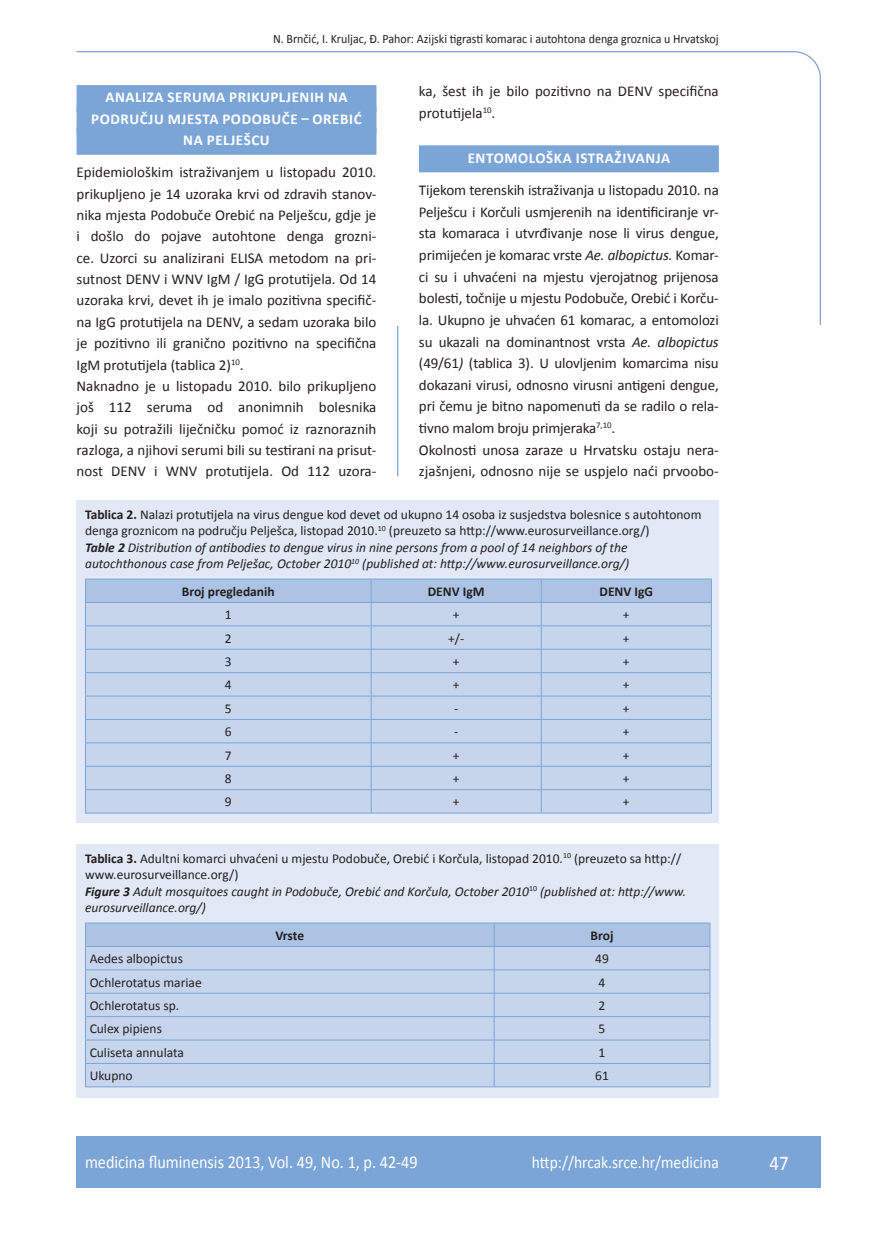
<style>
.page{position:relative;width:872px;height:1234px;background:#fff}
.page>*{position:absolute;margin:0;border:0;box-sizing:border-box;transform-origin:0 0}
.t1{font:21px "Calibri";color:#fff;scale:.9 1}
.t2{font:18px "Calibri";color:#fff;scale:.9 1}
.t3{font:17.25px "Calibri";color:#fff;scale:.9 1}
.t4{font:15px/21.3px "Calibri";color:#231f20}
.t5{font:700 15px/21.3px "Calibri";letter-spacing:.04em;color:#fff;text-align:center}
.t6{font:13.5px/16.5px "Calibri";color:#231f20}
.t7{font:700 13.5px "Calibri";color:#231f20}
.t8{font:12.75px "Calibri";color:#231f20;scale:.94 1}
.s1{font-style:italic}
.s2{font-weight:700}
.s3{font-weight:700;font-style:italic}
</style>
<div class="page">
<svg style="left:76px;top:51px;width:745px;height:275px"></svg>
<hr style="left:397px;top:325px;width:1px;height:151px;background:#7ca5d7">
<div style="left:77px;top:1135px;width:744px;height:51px;background:#7ca5d7"></div>
<div style="left:77px;top:85px;width:299px;height:27px;background:#7ca5d7"></div>
<div style="left:77px;top:106px;width:299px;height:27px;background:#7ca5d7"></div>
<div style="left:77px;top:128px;width:299px;height:27px;background:#7ca5d7"></div>
<div style="left:419px;top:145px;width:300px;height:27px;background:#7ca5d7"></div>
<div style="left:77px;top:500px;width:642px;height:322px;background:#e1e9f6"></div>
<hr style="left:85px;top:578px;width:286px;height:1px;background:#7ca5d7">
<hr style="left:371px;top:578px;width:170px;height:1px;background:#7ca5d7">
<hr style="left:541px;top:578px;width:171px;height:1px;background:#7ca5d7">
<svg style="left:85px;top:579px;width:627px;height:233px;background:#bfd0ea"></svg>
<hr style="left:85px;top:812px;width:286px;height:1px;background:#7ca5d7">
<hr style="left:371px;top:812px;width:170px;height:1px;background:#7ca5d7">
<hr style="left:541px;top:812px;width:171px;height:1px;background:#7ca5d7">
<div style="left:77px;top:844px;width:642px;height:253px;background:#e1e9f6"></div>
<svg style="left:85px;top:922px;width:625px;height:164px;background:#bccee9"></svg>
<hr style="left:85px;top:1086px;width:409px;height:1px;background:#7ca5d7">
<hr style="left:494px;top:1086px;width:216px;height:1px;background:#7ca5d7">
<p class="t8" style="left:273px;top:30px;width:475px">N. Brnčić, I. Kruljac, Đ. Pahor: Azijski tigrasti komarac i autohtona denga groznica u Hrvatskoj</p>
<p class="t4" style="left:419px;top:80px;width:301px">ka, šest ih je bilo pozitivno na DENV specifična protutijela<sup>10</sup>.</p>
<p class="t5" style="left:468px;top:146px;width:204px">ENTOMOLOŠKA ISTRAŽIVANJA</p>
<p class="t4" style="left:419px;top:179px;width:301px">Tijekom terenskih istraživanja u listopadu 2010. na Pelješcu i Korčuli usmjerenih na identificiranje vr&shy;sta komaraca i utvrđivanje nose li virus dengue, primijećen je komarac vrste <span class="s1">Ae. albopictus.</span> Komar&shy;ci su i uhvaćeni na mjestu vjerojatnog prijenosa bolesti, točnije u mjestu Podobuče, Orebić i Korču&shy;la. Ukupno je uhvaćen 61 komarac, a entomolozi su ukazali na dominantnost vrsta <span class="s1">Ae. albopictus </span>(49/61<span class="s1">)</span> (tablica 3). U ulovljenim komarcima nisu dokazani virusi, odnosno virusni antigeni dengue, pri čemu je bitno napomenuti da se radilo o rela&shy;tivno malom broju primjeraka<sup>7,10</sup>.<br>Okolnosti unosa zaraze u Hrvatsku ostaju nera&shy;zjašnjeni, odnosno nije se uspjelo naći prvoobo-</p>
<p class="t6" style="left:85px;top:505px;width:618px"><span class="s2">Tablica 2.</span> Nalazi protutijela na virus dengue kod devet od ukupno 14 osoba iz susjedstva bolesnice s autohtonom denga groznicom na području Pelješca, listopad 2010.<sup>10</sup> (preuzeto sa http://www.eurosurveillance.org/)<br><span class="s3">Table 2</span> <span class="s1">Distribution of antibodies to dengue virus in nine persons from a pool of 14 neighbors of the autochthonous case from Pelješac, October 2010</span><sup>10</sup> <span class="s1">(published at: http://www.eurosurveillance.org/)</span></p>
<p class="t7" style="left:182px;top:583px;width:94px">Broj pregledanih</p>
<p class="t7" style="left:428px;top:583px;width:58px">DENV IgM</p>
<p class="t7" style="left:599px;top:583px;width:55px">DENV IgG</p>
<p class="t6" style="left:225px;top:605px;width:8px">1</p>
<p class="t6" style="left:453px;top:605px;width:8px">+</p>
<p class="t6" style="left:623px;top:605px;width:8px">+</p>
<p class="t6" style="left:225px;top:629px;width:8px">2</p>
<p class="t6" style="left:448px;top:629px;width:18px">+/-</p>
<p class="t6" style="left:623px;top:629px;width:8px">+</p>
<p class="t6" style="left:225px;top:652px;width:8px">3</p>
<p class="t6" style="left:453px;top:652px;width:8px">+</p>
<p class="t6" style="left:623px;top:652px;width:8px">+</p>
<p class="t6" style="left:225px;top:676px;width:8px">4</p>
<p class="t6" style="left:453px;top:676px;width:8px">+</p>
<p class="t6" style="left:623px;top:676px;width:8px">+</p>
<p class="t6" style="left:225px;top:699px;width:8px">5</p>
<p class="t6" style="left:454px;top:699px;width:6px">-</p>
<p class="t6" style="left:623px;top:699px;width:8px">+</p>
<p class="t6" style="left:225px;top:722px;width:8px">6</p>
<p class="t6" style="left:454px;top:722px;width:6px">-</p>
<p class="t6" style="left:623px;top:722px;width:8px">+</p>
<p class="t6" style="left:225px;top:746px;width:8px">7</p>
<p class="t6" style="left:453px;top:746px;width:8px">+</p>
<p class="t6" style="left:623px;top:746px;width:8px">+</p>
<p class="t6" style="left:225px;top:769px;width:8px">8</p>
<p class="t6" style="left:453px;top:769px;width:8px">+</p>
<p class="t6" style="left:623px;top:769px;width:8px">+</p>
<p class="t6" style="left:225px;top:792px;width:8px">9</p>
<p class="t6" style="left:453px;top:792px;width:8px">+</p>
<p class="t6" style="left:623px;top:792px;width:8px">+</p>
<p class="t5" style="left:91px;top:86px;width:272px">ANALIZA SERUMA PRIKUPLJENIH NA<br>PODRUČJU MJESTA PODOBUČE – OREBIĆ<br>NA PELJEŠCU</p>
<p class="t4" style="left:77px;top:161px;width:301px">Epidemiološkim istraživanjem u listopadu 2010. prikupljeno je 14 uzoraka krvi od zdravih stanov&shy;nika mjesta Podobuče Orebić na Pelješcu, gdje je i došlo do pojave autohtone denga grozni&shy;ce. Uzorci su analizirani ELISA metodom na pri&shy;sutnost DENV i WNV IgM / IgG protutijela. Od 14 uzoraka krvi, devet ih je imalo pozitivna specifič&shy;na IgG protutijela na DENV, a sedam uzoraka bilo je pozitivno ili granično pozitivno na specifična IgM protutijela (tablica 2)<sup>10</sup>.<br>Naknadno je u listopadu 2010. bilo prikupljeno još 112 seruma od anonimnih bolesnika koji su potražili liječničku pomoć iz raznoraznih razloga, a njihovi serumi bili su testirani na prisut&shy;nost DENV i WNV protutijela. Od 112 uzora-</p>
<p class="t6" style="left:85px;top:849px;width:603px"><span class="s2">Tablica 3.</span> Adultni komarci uhvaćeni u mjestu Podobuče, Orebić i Korčula, listopad 2010.<sup>10</sup> (preuzeto sa http:// www.eurosurveillance.org/)<br><span class="s3">Figure 3</span> <span class="s1">Adult mosquitoes caught in Podobuče, Orebić and Korčula, October 2010</span><sup>10</sup> <span class="s1">(published at: http://www. eurosurveillance.org/)</span></p>
<p class="t7" style="left:275px;top:926px;width:30px">Vrste</p>
<p class="t7" style="left:590px;top:926px;width:24px">Broj</p>
<p class="t6" style="left:90px;top:949px;width:95px">Aedes albopictus</p>
<p class="t6" style="left:595px;top:949px;width:15px">49</p>
<p class="t6" style="left:90px;top:972px;width:114px">Ochlerotatus mariae</p>
<p class="t6" style="left:598px;top:972px;width:8px">4</p>
<p class="t6" style="left:90px;top:996px;width:91px">Ochlerotatus sp.</p>
<p class="t6" style="left:598px;top:996px;width:8px">2</p>
<p class="t6" style="left:90px;top:1019px;width:74px">Culex pipiens</p>
<p class="t6" style="left:598px;top:1019px;width:8px">5</p>
<p class="t6" style="left:90px;top:1043px;width:96px">Culiseta annulata</p>
<p class="t6" style="left:598px;top:1043px;width:8px">1</p>
<p class="t6" style="left:90px;top:1066px;width:44px">Ukupno</p>
<p class="t6" style="left:595px;top:1066px;width:15px">61</p>
<p class="t2" style="left:85px;top:1150px;width:371px">medicina fluminensis 2013, Vol. 49, No. 1, p. 42-49</p>
<p class="t3" style="left:532px;top:1151px;width:209px">http://hrcak.srce.hr/medicina</p>
<h1 class="t1" style="left:769px;top:1149px;width:23px">47</h1>
</div>
